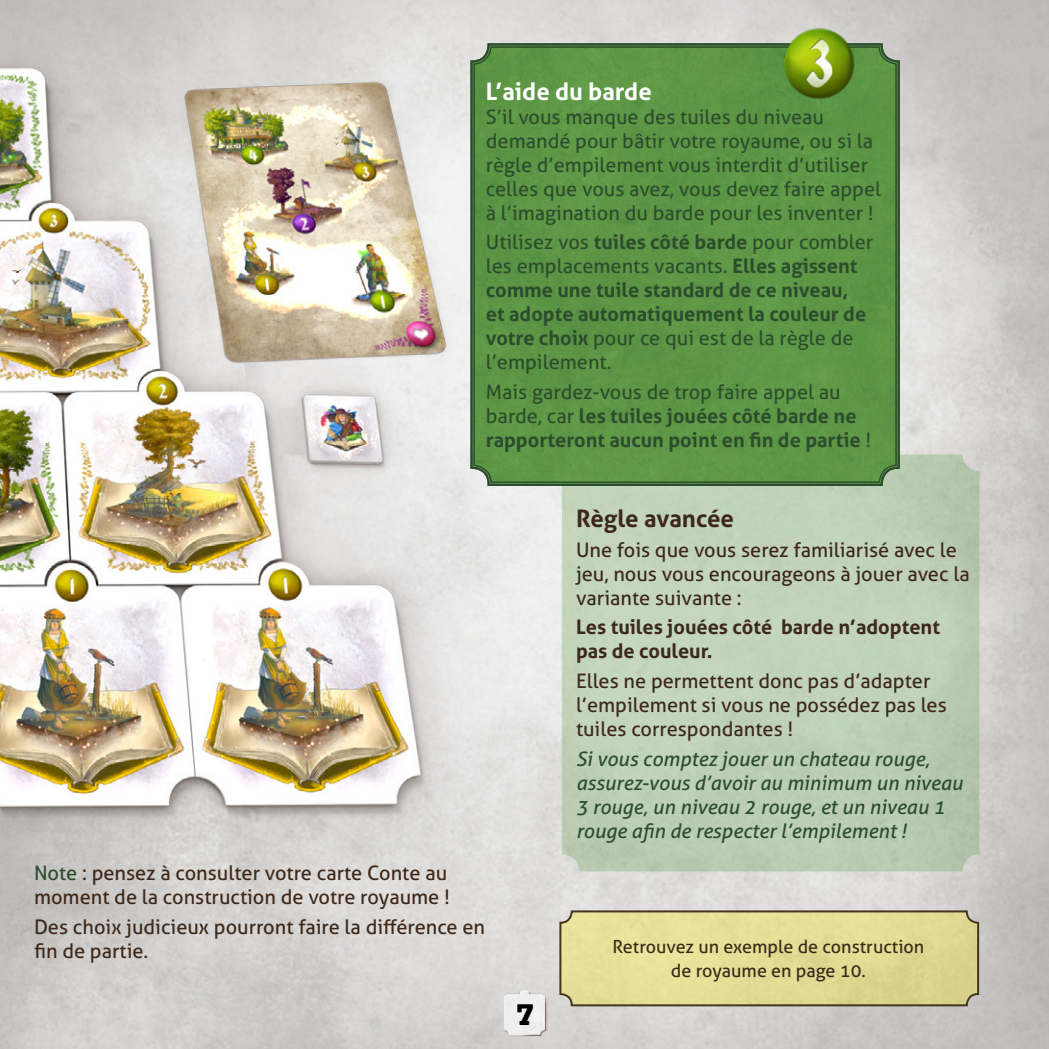
<style>
.page{position:relative;width:1049px;height:1049px;background:#fff}
.page>*{position:absolute;margin:0;border:0;box-sizing:border-box;transform-origin:0 0}
.t1{font:700 24px "Aller";color:#fff}
.t2{font:700 24px "Aller";color:#3d2819}
.t3{font:24px "CARERRA Jones";color:#000}
.t4{font:20px/24px "Aller";color:#3d2819}
.t5{font:700 20px/24px "Aller";color:#2c4d2d}
.t6{font:20px/24px "Aller";color:#2c4d2d}
.t7{font:italic 20px/24px "Aller";color:#2c4d2d}
.t8{font:700 20px/24px "Aller";color:#3d2819}
.t9{font:18px/24px "Aller";color:#3d2819;text-align:center}
.s1{font-weight:400}
.s2{color:#2c4d2d}
</style>
<div class="page">
<div style="left:562px;top:454px;width:417px;height:417px;background:linear-gradient(to right,#c3d5bc,#b9ccb2);border-radius:17px"></div>
<div style="left:560px;top:42px;width:341px;height:445px;background:#5d9646"></div>
<div style="left:560px;top:911px;width:418px;height:94px;background:linear-gradient(to right,#e9e39c,#dbd58d);border-radius:11px"></div>
<div style="left:559px;top:910px;width:420px;height:96px;border:2px solid #43361a;border-radius:11px"></div>
<img style="left:773px;top:18px;width:91px;height:90px">
<img style="left:0;top:0;width:560px;height:989px">
<img style="left:502px;top:986px;width:45px;height:51px">
<p class="t1" style="left:486px;top:76px;width:167px">L’aide du barde</p>
<p class="t6" style="left:486px;top:105px;width:397px">S’il vous manque des tuiles du niveau demandé pour bâtir votre royaume, ou si la règle d’empilement vous interdit d’utiliser celles que vous avez, vous devez faire appel à l’imagination du barde pour les inventer !</p>
<p class="t5" style="left:486px;top:230px;width:389px"><span class="s1">Utilisez vos</span> tuiles côté barde <span class="s1">pour combler les emplacements vacants.</span> Elles agissent comme une tuile standard de ce niveau,<br>et adopte automatiquement la couleur de votre choix <span class="s1">pour ce qui est de la règle de l’empilement.</span></p>
<p class="t5" style="left:486px;top:380px;width:387px"><span class="s1">Mais gardez-vous de trop faire appel au barde, car</span> les tuiles jouées côté barde ne rapporteront aucun point en fin de partie <span class="s1">!</span></p>
<p class="t4" style="left:34px;top:861px;width:417px"><span class="s2">Note</span> : pensez à consulter votre carte Conte au moment de la construction de votre royaume !</p>
<p class="t4" style="left:34px;top:914px;width:453px">Des choix judicieux pourront faire la différence en fin de partie.</p>
<p class="t3" style="left:517px;top:996px;width:18px">7</p>
<p class="t2" style="left:576px;top:504px;width:160px">Règle avancée</p>
<p class="t4" style="left:576px;top:538px;width:395px">Une fois que vous serez familiarisé avec le jeu, nous vous encourageons à jouer avec la variante suivante :</p>
<p class="t8" style="left:576px;top:615px;width:365px">Les tuiles jouées côté barde n’adoptent pas de couleur.</p>
<p class="t4" style="left:576px;top:669px;width:372px">Elles ne permettent donc pas d’adapter l’empilement si vous ne possédez pas les tuiles correspondantes !</p>
<p class="t7" style="left:576px;top:746px;width:388px">Si vous comptez jouer un chateau rouge, assurez-vous d’avoir au minimum un niveau 3 rouge, un niveau 2 rouge, et un niveau 1 rouge afin de respecter l’empilement !</p>
<p class="t9" style="left:612px;top:934px;width:313px">Retrouvez un exemple de construction de royaume en page 10.</p>
</div>
